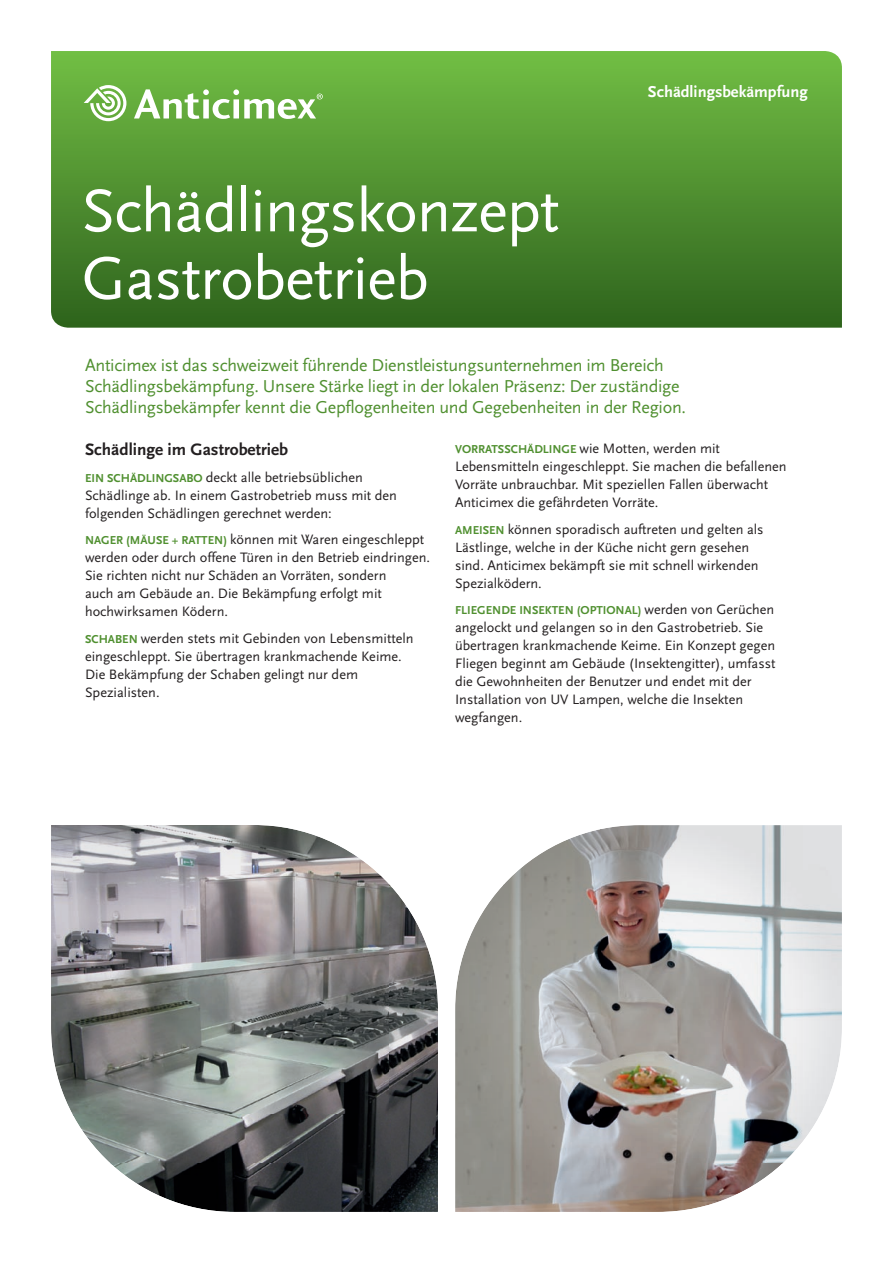
<style>
.page{position:relative;width:893px;height:1263px;background:#fff}
.page>*{position:absolute;margin:0;border:0;box-sizing:border-box;transform-origin:0 0}
.t1{font:63px/67.5px "Scala Sans";letter-spacing:-.015em;color:#fff}
.t2{font:18px/21px "Scala Sans";letter-spacing:-.015em;color:#509030}
.t3{font:700 17.25px "Scala Sans";color:#231f20}
.t4{font:700 16.5px "Scala Sans";color:#fff}
.t5{font:14.25px/18px "Scala Sans";color:#231f20}
.t6{font:700 12px "Scala Sans";color:#509030}
.s1{font-weight:700;font-size:12px;color:#509030}
.s2{font-weight:400;font-size:14.25px;color:#231f20}
</style>
<div class="page">
<svg style="left:51px;top:51px;width:791px;height:277px;background:#4f8f30"></svg>
<svg style="left:84px;top:85px;width:239px;height:36px"></svg>
<img style="left:600px;top:825px;width:242px;height:338px">
<img style="left:504px;top:829px;width:96px;height:383px">
<img style="left:455px;top:884px;width:49px;height:328px">
<img style="left:600px;top:1163px;width:183px;height:49px">
<img style="left:51px;top:825px;width:338px;height:338px">
<img style="left:389px;top:884px;width:49px;height:328px">
<img style="left:110px;top:1163px;width:280px;height:49px">
<h1 class="t1" style="left:81px;top:178px;width:479px">Schädlingskonzept<br>Gastrobetrieb</h1>
<p class="t4" style="left:648px;top:83px;width:162px">Schädlingsbekämpfung</p>
<p class="t2" style="left:85px;top:355px;width:603px">Anticimex ist das schweizweit führende Dienstleistungsunternehmen im Bereich<br>Schädlingsbekämpfung. Unsere Stärke liegt in der lokalen Präsenz: Der zuständige<br>Schädlingsbekämpfer kennt die Gepflogenheiten und Gegebenheiten in der Region.</p>
<p class="t3" style="left:85px;top:440px;width:205px">Schädlinge im Gastrobetrieb</p>
<p class="t5" style="left:85px;top:468px;width:314px"><span class="s1">EIN SCHÄDLINGSABO</span> deckt alle betriebsüblichen<br>Schädlinge ab. In einem Gastrobetrieb muss mit den folgenden Schädlingen gerechnet werden:</p>
<p class="t5" style="left:85px;top:531px;width:346px"><span class="s1">NAGER (MÄUSE + RATTEN)</span> können mit Waren eingeschleppt werden oder durch offene Türen in den Betrieb eindringen.<br>Sie richten nicht nur Schäden an Vorräten, sondern<br>auch am Gebäude an. Die Bekämpfung erfolgt mit hochwirksamen Ködern.</p>
<p class="t5" style="left:85px;top:629px;width:330px"><span class="s1">SCHABEN</span> werden stets mit Gebinden von Lebensmitteln eingeschleppt. Sie übertragen krankmachende Keime.<br>Die Bekämpfung der Schaben gelingt nur dem Spezialisten.</p>
<p class="t5" style="left:455px;top:440px;width:333px"><span class="s1">VORRATSSCHÄDLINGE</span> wie Motten, werden mit Lebensmitteln eingeschleppt. Sie machen die befallenen Vorräte unbrauchbar. Mit speziellen Fallen überwacht Anticimex die gefährdeten Vorräte.</p>
<p class="t5" style="left:455px;top:520px;width:310px"><span class="s1">AMEISEN</span> können sporadisch auftreten und gelten als Lästlinge, welche in der Küche nicht gern gesehen sind. Anticimex bekämpft sie mit schnell wirkenden Spezialködern.</p>
<p class="t6" style="left:455px;top:604px;width:321px">FLIEGENDE INSEKTEN (OPTIONAL) <span class="s2">werden von Gerüchen</span></p>
<p class="t5" style="left:455px;top:619px;width:322px">angelockt und gelangen so in den Gastrobetrieb. Sie übertragen krankmachende Keime. Ein Konzept gegen Fliegen beginnt am Gebäude (Insektengitter), umfasst die Gewohnheiten der Benutzer und endet mit der Installation von UV Lampen, welche die Insekten wegfangen.</p>
</div>
